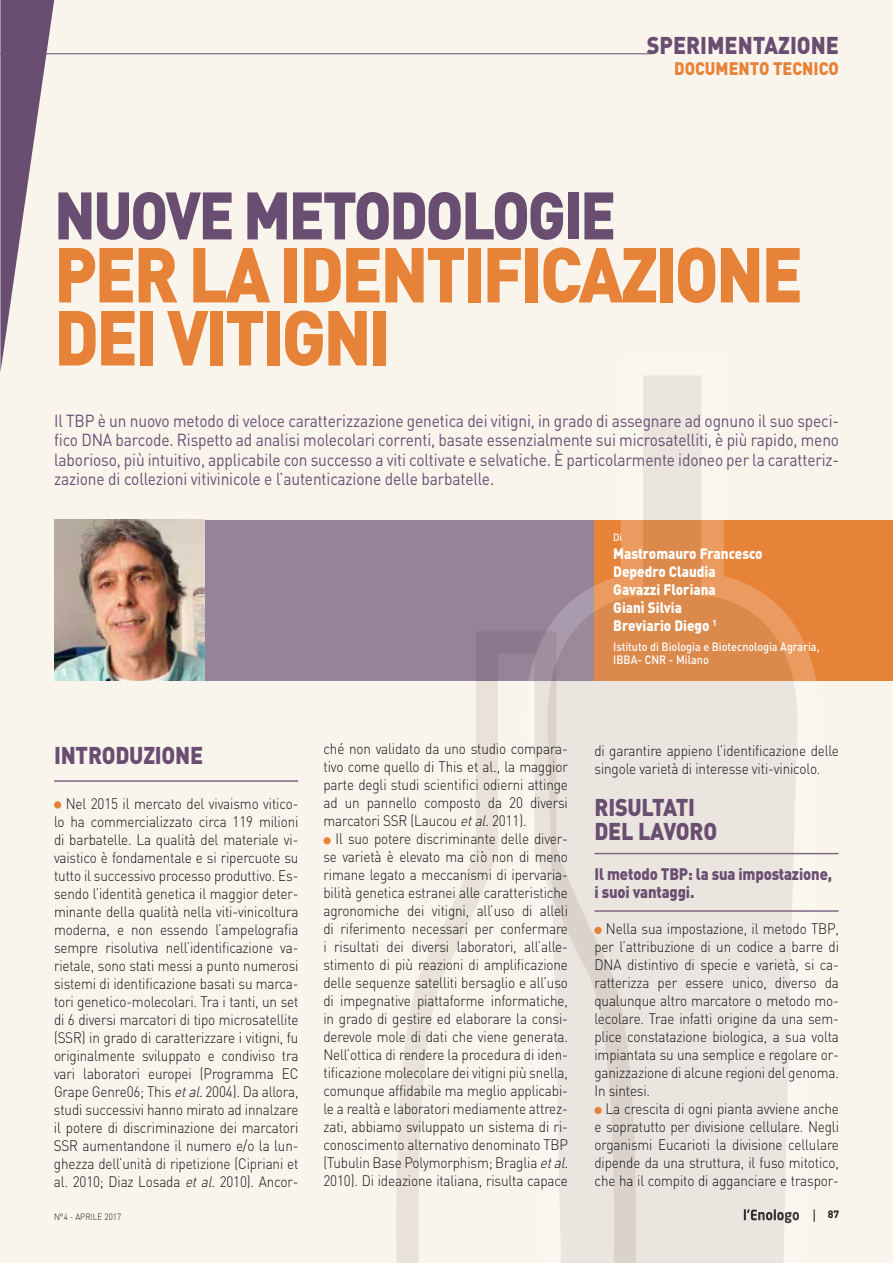
<style>
.page{position:relative;width:893px;height:1263px;background:#f9f5ed}
.page>*{position:absolute;margin:0;border:0;box-sizing:border-box;transform-origin:0 0}
.t1{font:900 76.5px/63px "DIN";letter-spacing:-.04em;color:#e78338;scale:.9 1}
.t2{font:900 66px "DIN";letter-spacing:-.04em;color:#6a4e71;scale:.9 1}
.t3{font:900 24px/24px "DIN";letter-spacing:-.01em;color:#6a4e71;scale:.9 1}
.t4{font:900 18px "DIN";color:#e78338;scale:.9 1}
.t5{font:17.25px/19.5px "DIN";letter-spacing:-.01em;color:#6a4e71;text-align:justify;scale:.9 1}
.t6{font:900 16.5px/18px "DIN";letter-spacing:-.01em;color:#6a4e71;scale:.9 1}
.t7{font:300 15px/18px "DIN";letter-spacing:-.01em;color:#121212;text-align:justify;scale:.9 1}
.t8{font:900 15px/18px "DIN";color:#fff;scale:.9 1}
.t9{font:500 12px/13.5px "DIN";color:#fff;scale:.9 1}
.t10{font:700 10.5px "DIN";color:#121212}
.t11{font:500 10.5px "DIN";color:#fff;scale:.9 1}
.t12{font:900 10.5px "DIN";color:#fff;scale:.9 1}
.t13{font:300 9px "DIN";color:#121212;scale:.9 1}
.s1{font-style:italic}
</style>
<div class="page">
<svg style="left:0;top:0;width:57px;height:372px"></svg>
<hr style="left:0;top:53px;width:651px;height:1px;background:#6a4e71">
<div style="left:204px;top:520px;width:689px;height:161px;background:#968299"></div>
<div style="left:594px;top:520px;width:299px;height:161px;background:#e78338"></div>
<svg style="left:547px;top:376px;width:274px;height:887px"></svg>
<svg style="left:396px;top:630px;width:242px;height:633px"></svg>
<img style="left:54px;top:520px;width:150px;height:161px">
<hr style="left:594px;top:853px;width:244px;height:1px;background:#7f6784">
<hr style="left:594px;top:910px;width:244px;height:2px;background:#7f6784">
<div style="left:594px;top:927px;width:8px;height:7px;background:#e78338;border-radius:50%"></div>
<div style="left:594px;top:1107px;width:8px;height:7px;background:#e78338;border-radius:50%"></div>
<hr style="left:54px;top:780px;width:244px;height:2px;background:#7f6784">
<div style="left:54px;top:801px;width:7px;height:7px;background:#e78338;border-radius:50%"></div>
<div style="left:323px;top:837px;width:8px;height:7px;background:#e78338;border-radius:50%"></div>
<h3 class="t3" style="left:647px;top:32px;width:215px">SPERIMENTAZIONE</h3>
<p class="t4" style="left:674px;top:56px;width:185px">DOCUMENTO TECNICO</p>
<h2 class="t2" style="left:54px;top:171px;width:626px">NUOVE METODOLOGIE</h2>
<h1 class="t1" style="left:54px;top:239px;width:834px">PER LA IDENTIFICAZIONE<br>DEI VITIGNI</h1>
<p class="t5" style="left:54px;top:410px;width:874px">Il TBP è un nuovo metodo di veloce caratterizzazione genetica dei vitigni, in grado di assegnare ad ognuno il suo speci&shy;fico DNA barcode. Rispetto ad analisi molecolari correnti, basate essenzialmente sui microsatelliti, è più rapido, meno laborioso, più intuitivo, applicabile con successo a viti coltivate e selvatiche. È particolarmente idoneo per la caratteriz&shy;zazione di collezioni vitivinicole e l’autenticazione delle barbatelle.</p>
<p class="t12" style="left:61px;top:665px;width:7px">1</p>
<h3 class="t3" style="left:54px;top:741px;width:167px">INTRODUZIONE</h3>
<p class="t7" style="left:54px;top:794px;width:273px;text-indent:12px">Nel 2015 il mercato del vivaismo vitico&shy;lo ha commercializzato circa 119 milioni di barbatelle. La qualità del materiale vi&shy;vaistico è fondamentale e si ripercuote su tutto il successivo processo produttivo. Es&shy;sendo l’identità genetica il maggior deter&shy;minante della qualità nella viti-vinicoltura moderna, e non essendo l’ampelografia sempre risolutiva nell’identificazione va&shy;rietale, sono stati messi a punto numerosi sistemi di identificazione basati su marca&shy;tori genetico-molecolari. Tra i tanti, un set di 6 diversi marcatori di tipo microsatellite (SSR) in grado di caratterizzare i vitigni, fu originalmente sviluppato e condiviso tra vari laboratori europei (Programma EC Grape Genre06; This <span class="s1">etal.</span>2004). Da allora, studi successivi hanno mirato ad innalzare il potere di discriminazione dei marcatori SSR aumentandone il numero e/o la lun&shy;ghezza dell’unità di ripetizione (Cipriani et al. 2010; Diaz Losada <span class="s1">etal.</span>2010). Ancor-</p>
<p class="t7" style="left:323px;top:740px;width:273px">ché non validato da uno studio compara&shy;tivo come quello di This et al., la maggior parte degli studi scientifici odierni attinge ad un pannello composto da 20 diversi marcatori SSR (Laucou <span class="s1">etal.</span>2011).</p>
<p class="t7" style="left:323px;top:830px;width:277px;text-align:center">Il suo potere discriminante delle diver&shy;se varietà è elevato ma ciò non di meno rimane legato a meccanismi di ipervaria&shy;bilità genetica estranei alle caratteristiche agronomiche dei vitigni, all’uso di alleli di riferimento necessari per confermare i risultati dei diversi laboratori, all’alle&shy;stimento di più reazioni di amplificazione delle sequenze satelliti bersaglio e all’uso di impegnative piattaforme informatiche, in grado di gestire ed elaborare la consi&shy;derevole mole di dati che viene generata.<br>Nell’ottica di rendere la procedura di iden&shy;tificazione molecolare dei vitigni più snella, comunque affidabile ma meglio applicabi&shy;le a realtà e laboratori mediamente attrez&shy;zati, abbiamo sviluppato un sistema di ri&shy;conoscimento alternativo denominato TBP (Tubulin Base Polymorphism; Braglia <span class="s1">etal.<br></span>2010). Di ideazione italiana, risulta capace</p>
<p class="t11" style="left:613px;top:531px;width:11px">Di</p>
<p class="t8" style="left:613px;top:544px;width:168px">Mastromauro Francesco<br>Depedro Claudia<br>Gavazzi Floriana<br>Gianì Silvia<br>Breviario Diego <sup>1</sup></p>
<p class="t9" style="left:613px;top:639px;width:231px">Istituto di Biologia e Biotecnologia Agraria,<br>IBBA- CNR - Milano</p>
<p class="t7" style="left:594px;top:741px;width:273px">di garantire appieno l’identificazione delle singole varietà di interesse viti-vinicolo.</p>
<h3 class="t3" style="left:594px;top:793px;width:138px">RISULTATI<br>DEL LAVORO</h3>
<p class="t6" style="left:594px;top:864px;width:266px">Il metodo TBP: la sua impostazione, i suoi vantaggi.</p>
<p class="t7" style="left:594px;top:919px;width:273px;text-indent:12px">Nella sua impostazione, il metodo TBP, per l’attribuzione di un codice a barre di DNA distintivo di specie e varietà, si ca&shy;ratterizza per essere unico, diverso da qualunque altro marcatore o metodo mo&shy;lecolare. Trae infatti origine da una sem&shy;plice constatazione biologica, a sua volta impiantata su una semplice e regolare or&shy;ganizzazione di alcune regioni del genoma.<br>In sintesi.</p>
<p class="t7" style="left:594px;top:1099px;width:273px;text-indent:11px">La crescita di ogni pianta avviene anche e sopratutto per divisione cellulare. Negli organismi Eucarioti la divisione cellulare dipende da una struttura, il fuso mitotico, che ha il compito di agganciare e traspor-</p>
<p class="t13" style="left:54px;top:1211px;width:76px">N°4 - APRILE 2017</p>
<p class="t10" style="left:828px;top:1207px;width:13px">87</p>
</div>
